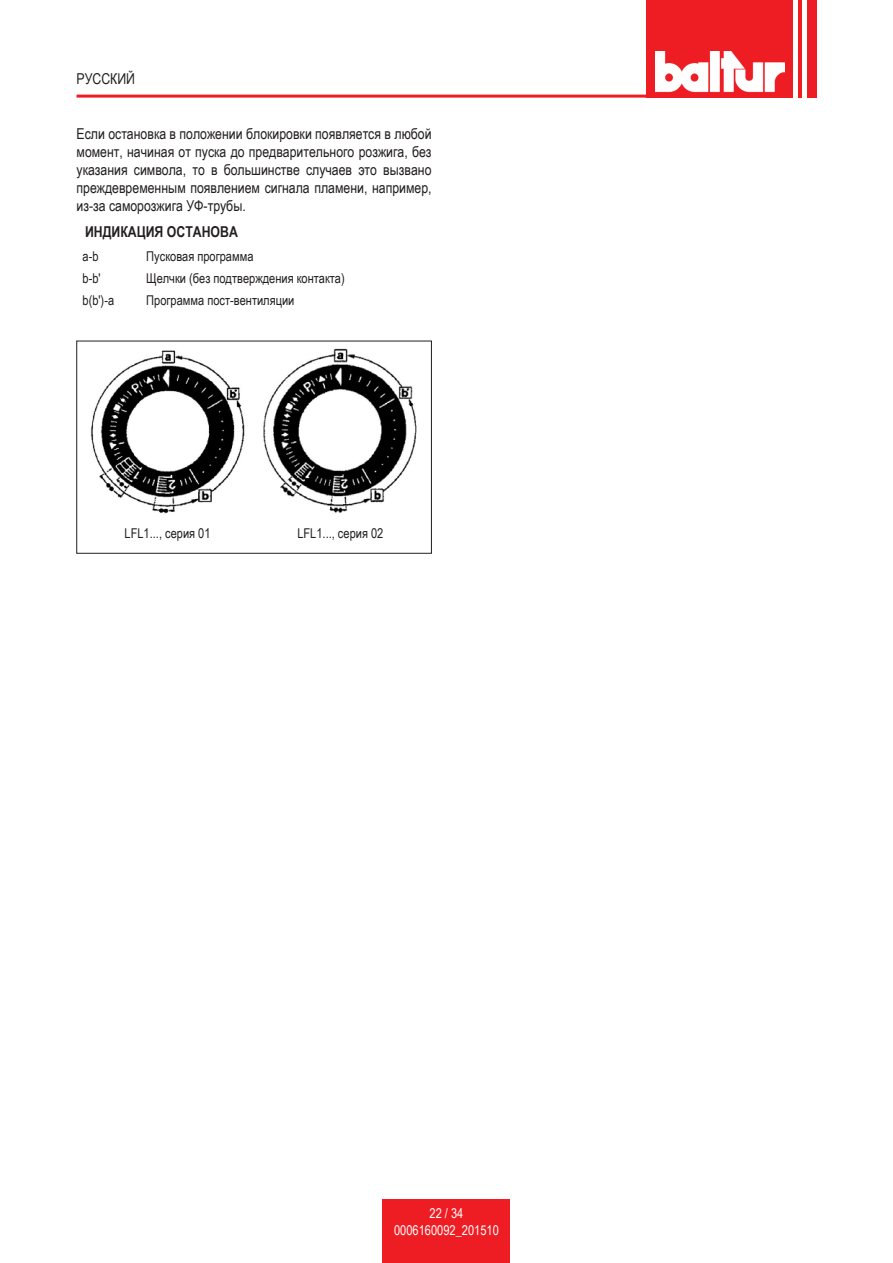
<style>
.page{position:relative;width:893px;height:1263px;background:#fff}
.page>*{position:absolute;margin:0;border:0;box-sizing:border-box;transform-origin:0 0}
.t1{font:15px/18px "Arial Narrow";color:#231f20;text-align:justify}
.t2{font:700 15px "Arial Narrow";color:#231f20}
.t3{font:13.5px "Arial Narrow";color:#231f20}
.t4{font:13.5px/16.2px "Arial Narrow";color:#fff;text-align:center}
</style>
<div class="page">
<div style="left:646px;top:0;width:170px;height:98px;background:#ee1d23"></div>
<hr style="left:77px;top:95px;width:609px;height:3px;background:#ee1d23">
<hr style="left:803px;top:0;width:4px;height:98px;background:#fff">
<hr style="left:793px;top:0;width:4px;height:98px;background:#fff">
<img style="left:656px;top:52px;width:129px;height:40px">
<div style="left:383px;top:1199px;width:127px;height:64px;background:#ee1d23"></div>
<img style="left:91px;top:350px;width:154px;height:164px">
<img style="left:263px;top:348px;width:154px;height:165px">
<p class="t1" style="left:77px;top:69px;width:60px">РУССКИЙ</p>
<p class="t1" style="left:77px;top:124px;width:357px">Если остановка в положении блокировки появляется в любой момент, начиная от пуска до предварительного розжига, без указания символа, то в большинстве случаев это вызвано преждевременным появлением сигнала пламени, например, из-за саморозжига УФ-трубы.</p>
<p class="t2" style="left:85px;top:220px;width:154px">ИНДИКАЦИЯ ОСТАНОВА</p>
<p class="t3" style="left:83px;top:247px;width:17px">a-b</p>
<p class="t3" style="left:146px;top:247px;width:109px">Пусковая программа</p>
<p class="t3" style="left:83px;top:269px;width:20px">b-b'</p>
<p class="t3" style="left:146px;top:269px;width:200px">Щелчки (без подтверждения контакта)</p>
<p class="t3" style="left:83px;top:290px;width:33px">b(b')-a</p>
<p class="t3" style="left:146px;top:290px;width:150px">Программа пост-вентиляции</p>
<p class="t3" style="left:125px;top:524px;width:88px">LFL1..., серия 01</p>
<p class="t3" style="left:297px;top:524px;width:88px">LFL1..., серия 02</p>
<p class="t4" style="left:394px;top:1205px;width:106px">22 / 34<br>0006160092_201510</p>
</div>
